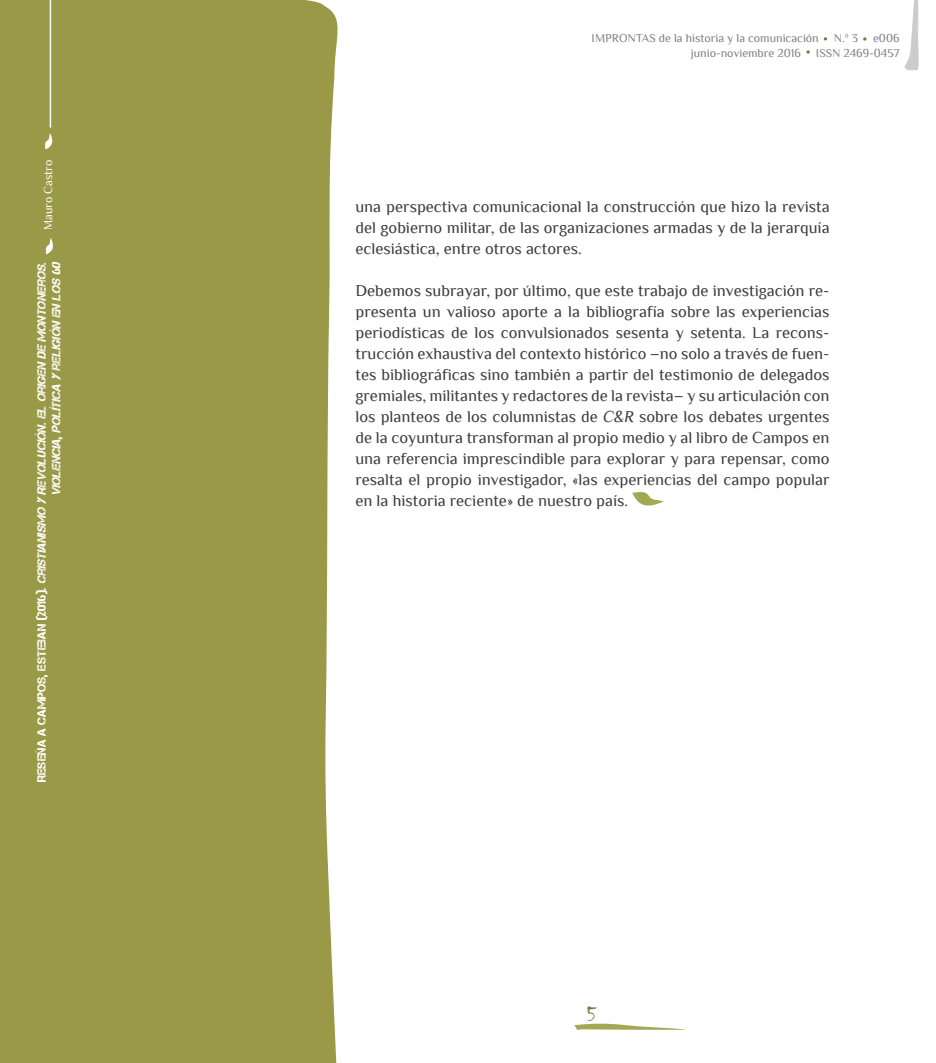
<style>
.page{position:relative;width:936px;height:1063px;background:#fff}
.page>*{position:absolute;margin:0;border:0;box-sizing:border-box;transform-origin:0 0}
.t1{font:24px "Chiller";color:#737d42}
.tx_principal{font:16.5px/21px "Philosopher";color:#3e3e3f;text-align:justify}
.t2{font:italic 12px/14.4px "Captureit";color:#fff;text-align:right}
.t3{font:12px "Philosopher";color:#808080}
.t4{font:12px "Philosopher";color:#fff}
.s1{font-style:normal}
.s2{font-style:italic}
</style>
<div class="page">
<div style="left:0;top:0;width:338px;height:1063px;background:#999947"></div>
<hr style="left:50px;top:0;width:1px;height:128px;background:#fff">
<svg style="left:44px;top:238px;width:11px;height:16px"></svg>
<svg style="left:44px;top:133px;width:10px;height:17px"></svg>
<svg style="left:574px;top:1023px;width:112px;height:7px"></svg>
<svg style="left:863px;top:37px;width:3px;height:4px"></svg>
<svg style="left:904px;top:0;width:15px;height:70px"></svg>
<svg style="left:632px;top:492px;width:31px;height:14px"></svg>
<p class="t4" style="left:42px;top:230px;width:72px;rotate:-90deg">Mauro Castro</p>
<p class="t2" style="left:35px;top:782px;width:524px;rotate:-90deg"><span class="s1">R e s e ñ a a C a m p o s , E s t e b a n ( 2 0 1 6 ) .</span> Cristianismo y Revolución.El origen de Montoneros.<br>Violencia,política y religión en los 60</p>
<p class="t3" style="left:591px;top:32px;width:268px">IMPRONTAS de la historia y la comunicación N.º 3</p>
<p class="t3" style="left:873px;top:32px;width:28px">e006</p>
<p class="t3" style="left:690px;top:46px;width:112px">junio-noviembre 2016</p>
<p class="t3" style="left:815px;top:46px;width:85px">ISSN 2469-0457</p>
<p class="tx_principal" style="left:355px;top:196px;width:475px">una perspectiva comunicacional la construcción que hizo la revista del gobierno militar, de las organizaciones armadas y de la jerarquía eclesiástica, entre otros actores.</p>
<p class="tx_principal" style="left:355px;top:280px;width:475px">Debemos subrayar, por último, que este trabajo de investigación re&shy;presenta un valioso aporte a la bibliografía sobre las experiencias periodísticas de los convulsionados sesenta y setenta. La recons&shy;trucción exhaustiva del contexto histórico –no solo a través de fuen&shy;tes bibliográficas sino también a partir del testimonio de delegados gremiales, militantes y redactores de la revista– y su articulación con los planteos de los columnistas de <span class="s2">C&amp;R</span> sobre los debates urgentes de la coyuntura transforman al propio medio y al libro de Campos en una referencia imprescindible para explorar y para repensar, como resalta el propio investigador, «las experiencias del campo popular en la historia reciente» de nuestro país.</p>
<h1 class="t1" style="left:587px;top:1000px;width:12px">5</h1>
</div>
